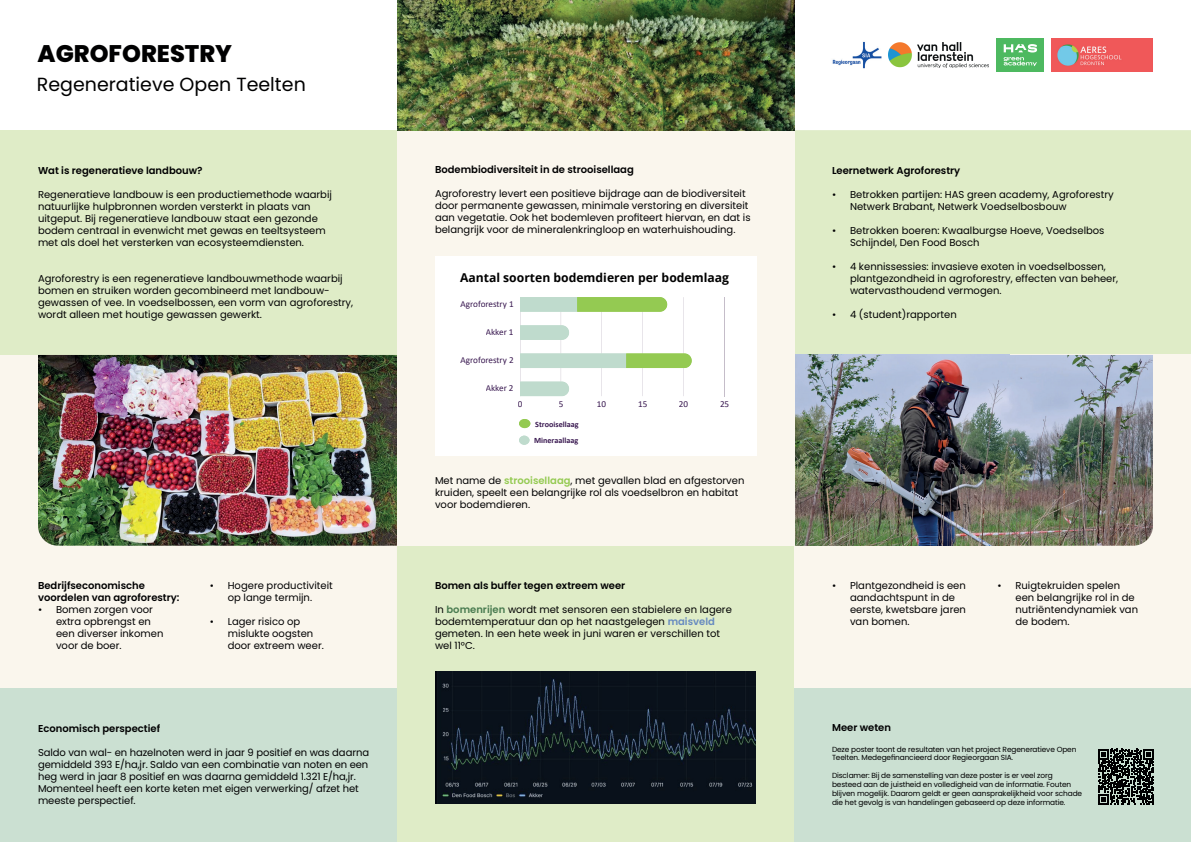
<style>
.page{position:relative;width:1191px;height:842px;background:#fff}
.page>*{position:absolute;margin:0;border:0;box-sizing:border-box;transform-origin:0 0}
.t1{font:800 24px "Poppins";color:#000001}
.t2{font:19px "Poppins";color:#000001}
.t3{font:700 12.2px "Open Sans";color:#000001}
.t4{font:10px/12px "Poppins";color:#000001}
.t5{font:600 10px/12px "Poppins";color:#000001}
.t6{font:9.1px "Calibri";color:#391850}
.t7{font:700 8.1px/16.7px "Calibri";color:#391850}
.t8{font:7.4px/8.9px "Poppins";letter-spacing:-.015em;color:#000001}
.s1{font-weight:600;color:#94ca52}
.s2{font-weight:600;color:#497b50}
.s3{font-weight:600;color:#668ac0}
</style>
<div class="page">
<div style="left:0;top:130px;width:397px;height:225px;background:#dfecc7"></div>
<div style="left:794px;top:130px;width:397px;height:225px;background:#dfecc7"></div>
<div style="left:0;top:688px;width:397px;height:154px;background:#cbe0d2"></div>
<div style="left:0;top:355px;width:397px;height:333px;background:#faf6ed"></div>
<img style="left:38px;top:355px;width:359px;height:191px">
<div style="left:794px;top:355px;width:397px;height:333px;background:#faf6ed"></div>
<img style="left:795px;top:355px;width:358px;height:191px">
<div style="left:397px;top:130px;width:397px;height:416px;background:#faf6ed"></div>
<div style="left:435px;top:256px;width:321px;height:199px;background:#fff"></div>
<svg style="left:520px;top:297px;width:205px;height:100px"></svg>
<div style="left:519px;top:419px;width:11px;height:9px;background:#94ca52;border-radius:50%"></div>
<div style="left:519px;top:436px;width:10px;height:9px;background:#bfdbcd;border-radius:50%"></div>
<div style="left:397px;top:546px;width:397px;height:296px;background:#dfecc7"></div>
<img style="left:435px;top:671px;width:320px;height:133px">
<img style="left:397px;top:0;width:397px;height:130px">
<img style="left:888px;top:43px;width:101px;height:24px">
<img style="left:1051px;top:38px;width:102px;height:34px">
<div style="left:996px;top:38px;width:48px;height:34px;background:#4db960"></div>
<svg style="left:1003px;top:44px;width:34px;height:22px"></svg>
<img style="left:832px;top:41px;width:49px;height:28px">
<div style="left:794px;top:688px;width:397px;height:154px;background:#cbe0d2"></div>
<svg style="left:1098px;top:749px;width:55px;height:55px"></svg>
<h1 class="t1" style="left:38px;top:39px;width:196px">AGROFORESTRY</h1>
<h2 class="t2" style="left:37px;top:73px;width:270px">Regeneratieve Open Teelten</h2>
<p class="t5" style="left:38px;top:164px;width:166px">Wat is regeneratieve landbouw?</p>
<p class="t4" style="left:38px;top:188px;width:295px">Regeneratieve landbouw is een productiemethode waarbij natuurlijke hulpbronnen worden versterkt in plaats van uitgeput. Bij regeneratieve landbouw staat een gezonde bodem centraal in evenwicht met gewas en teeltsysteem met als doel het versterken van ecosysteemdiensten.</p>
<p class="t4" style="left:38px;top:272px;width:317px">Agroforestry is een regeneratieve landbouwmethode waarbij bomen en struiken worden gecombineerd met landbouw&shy;gewassen of vee. In voedselbossen, een vorm van agroforestry, wordt alleen met houtige gewassen gewerkt.</p>
<p class="t5" style="left:38px;top:580px;width:143px">Bedrijfseconomische voordelen van agroforestry:</p>
<p class="t4" style="left:56px;top:604px;width:109px;text-indent:-18px">• Bomen zorgen voor extra opbrengst en een diverser inkomen voor de boer.</p>
<p class="t4" style="left:210px;top:580px;width:125px;text-align:center">• Hogere productiviteit op lange termijn.</p>
<p class="t4" style="left:228px;top:616px;width:98px;text-indent:-18px">• Lager risico op mislukte oogsten door extreem weer.</p>
<p class="t5" style="left:38px;top:723px;width:124px">Economisch perspectief</p>
<p class="t4" style="left:38px;top:747px;width:332px">Saldo van wal- en hazelnoten werd in jaar 9 positief en was daarna gemiddeld 393 E/ha,jr. Saldo van een combinatie van noten en een heg werd in jaar 8 positief en was daarna gemiddeld 1.321 E/ha,jr.<br>Momenteel heeft een korte keten met eigen verwerking/ afzet het meeste perspectief.</p>
<p class="t5" style="left:435px;top:164px;width:200px">Bodembiodiversiteit in de strooisellaag</p>
<p class="t4" style="left:435px;top:188px;width:317px">Agroforestry levert een positieve bijdrage aan de biodiversiteit door permanente gewassen, minimale verstoring en diversiteit aan vegetatie. Ook het bodemleven profiteert hiervan, en dat is belangrijk voor de mineralenkringloop en waterhuishouding.</p>
<p class="t3" style="left:460px;top:269px;width:270px">Aantal soorten bodemdieren per bodemlaag</p>
<p class="t6" style="left:460px;top:297px;width:54px">Agroforestry 1</p>
<p class="t6" style="left:486px;top:325px;width:29px">Akker 1</p>
<p class="t6" style="left:460px;top:354px;width:54px">Agroforestry 2</p>
<p class="t6" style="left:486px;top:382px;width:29px">Akker 2</p>
<p class="t6" style="left:518px;top:397px;width:6px">0</p>
<p class="t6" style="left:559px;top:397px;width:6px">5</p>
<p class="t6" style="left:597px;top:397px;width:11px">10</p>
<p class="t6" style="left:638px;top:397px;width:11px">15</p>
<p class="t6" style="left:679px;top:397px;width:11px">20</p>
<p class="t6" style="left:720px;top:397px;width:11px">25</p>
<p class="t7" style="left:534px;top:415px;width:46px">Strooisellaag<br>Mineraallaag</p>
<p class="t4" style="left:435px;top:475px;width:311px">Met name de <span class="s1">strooisellaag</span>, met gevallen blad en afgestorven kruiden, speelt een belangrijke rol als voedselbron en habitat voor bodemdieren.</p>
<p class="t5" style="left:435px;top:579px;width:192px">Bomen als buffer tegen extreem weer</p>
<p class="t4" style="left:435px;top:603px;width:298px">In <span class="s2">bomenrijen</span> wordt met sensoren een stabielere en lagere bodemtemperatuur dan op het naastgelegen <span class="s3">maisveld </span>gemeten. In een hete week in juni waren er verschillen tot wel 11°C.</p>
<p class="t5" style="left:832px;top:164px;width:130px">Leernetwerk Agroforestry</p>
<p class="t4" style="left:850px;top:188px;width:265px;text-indent:-18px">• Betrokken partijen: HAS green academy, Agroforestry<br>Netwerk Brabant, Netwerk Voedselbosbouw</p>
<p class="t4" style="left:850px;top:224px;width:256px;text-indent:-18px">• Betrokken boeren: Kwaalburgse Hoeve, Voedselbos<br>Schijndel, Den Food Bosch</p>
<p class="t4" style="left:850px;top:260px;width:270px;text-indent:-18px">• 4 kennissessies: invasieve exoten in voedselbossen, plantgezondheid in agroforestry, effecten van beheer, watervasthoudend vermogen.</p>
<p class="t4" style="left:832px;top:308px;width:126px">• 4 (student)rapporten</p>
<p class="t4" style="left:850px;top:580px;width:117px;text-indent:-18px">• Plantgezondheid is een aandachtspunt in de eerste, kwetsbare jaren van bomen.</p>
<p class="t4" style="left:1015px;top:580px;width:124px;text-indent:-18px">• Ruigtekruiden spelen een belangrijke rol in de nutriëntendynamiek van de bodem.</p>
<p class="t5" style="left:832px;top:721px;width:61px">Meer weten</p>
<p class="t8" style="left:832px;top:744px;width:246px">Deze poster toont de resultaten van het project Regeneratieve Open<br>Teelten. Medegefinancieerd door Regieorgaan SIA.</p>
<p class="t8" style="left:832px;top:771px;width:252px">Disclamer: Bij de samenstelling van deze poster is er veel zorg besteed aan de juistheid en volledigheid van de informatie. Fouten blijven mogelijk. Daarom geldt er geen aansprakelijkheid voor schade die het gevolg is van handelingen gebaseerd op deze informatie.</p>
</div>
